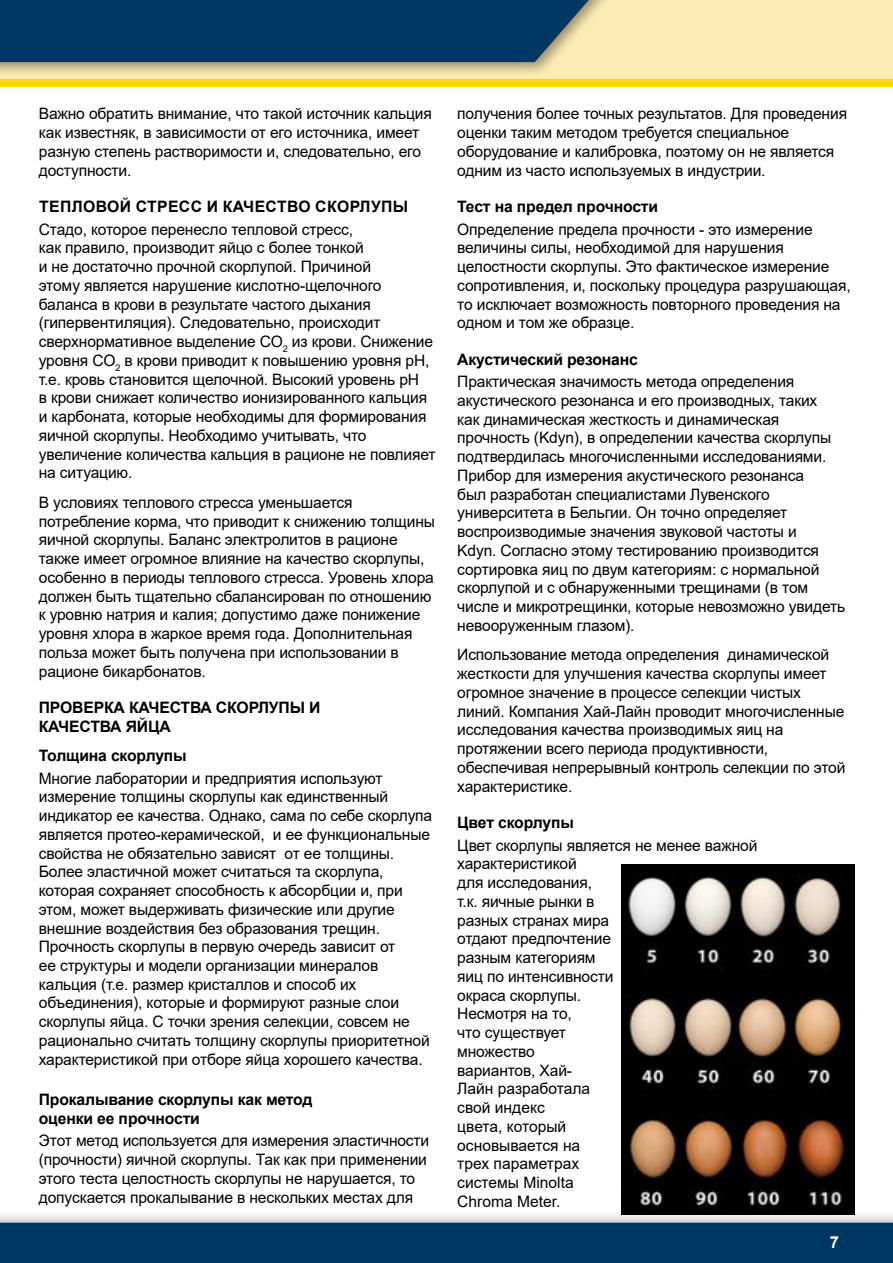
<style>
.page{position:relative;width:893px;height:1263px;background:#fff}
.page>*{position:absolute;margin:0;border:0;box-sizing:border-box;transform-origin:0 0}
.t1{font:700 16.5px "Arial";color:#fff}
.t2{font:15.75px/18.8px "Arial";letter-spacing:-.01em;color:#000}
.t3{font:700 15.75px/18.8px "Arial";letter-spacing:-.01em;color:#000}
.t4{font:700 15.75px "Arial";letter-spacing:.025em;color:#000}
</style>
<div class="page">
<div style="left:0;top:1209px;width:893px;height:54px;background:#000;opacity:.4"></div>
<div style="left:0;top:1223px;width:893px;height:40px;background:#003764"></div>
<div style="left:0;top:0;width:893px;height:84px;background:#fdebb6"></div>
<div style="left:0;top:79px;width:893px;height:8px;background:#fdd600"></div>
<div style="left:0;top:0;width:614px;height:77px;background:#000;opacity:.4"></div>
<div style="left:0;top:0;width:600px;height:62px;background:#003764"></div>
<img style="left:621px;top:864px;width:233px;height:350px">
<p class="t2" style="left:39px;top:104px;width:395px">Важно обратить внимание, что такой источник кальция как известняк, в зависимости от его источника, имеет разную степень растворимости и, следовательно, его доступности.</p>
<p class="t4" style="left:39px;top:195px;width:371px">ТЕПЛОВОЙ СТРЕСС И КАЧЕСТВО СКОРЛУПЫ</p>
<p class="t2" style="left:39px;top:220px;width:398px">Стадо, которое перенесло тепловой стресс,<br>как правило, производит яйцо с более тонкой<br>и не достаточно прочной скорлупой. Причиной<br>этому является нарушение кислотно-щелочного баланса в крови в результате частого дыхания (гипервентиляция). Следовательно, происходит сверхнормативное выделение CO<sub>2</sub> из крови. Снижение уровня CO<sub>2</sub> в крови приводит к повышению уровня pH, т.е. кровь становится щелочной. Высокий уровень pH<br>в крови снижает количество ионизированного кальция и карбоната, которые необходимы для формирования яичной скорлупы. Необходимо учитывать, что увеличение количества кальция в рационе не повлияет на ситуацию.</p>
<p class="t2" style="left:39px;top:493px;width:398px">В условиях теплового стресса уменьшается потребление корма, что приводит к снижению толщины яичной скорлупы. Баланс электролитов в рационе также имеет огромное влияние на качество скорлупы, особенно в периоды теплового стресса. Уровень хлора должен быть тщательно сбалансирован по отношению к уровню натрия и калия; допустимо даже понижение уровня хлора в жаркое время года. Дополнительная польза может быть получена при использовании в рационе бикарбонатов.</p>
<p class="t3" style="left:39px;top:698px;width:283px">ПРОВЕРКА КАЧЕСТВА СКОРЛУПЫ И<br>КАЧЕСТВА ЯЙЦА</p>
<p class="t3" style="left:39px;top:746px;width:149px">Толщина скорлупы</p>
<p class="t2" style="left:39px;top:768px;width:395px">Многие лаборатории и предприятия используют измерение толщины скорлупы как единственный индикатор ее качества. Однако, сама по себе скорлупа является протео-керамической, и ее функциональные свойства не обязательно зависят от ее толщины.<br>Более эластичной может считаться та скорлупа, которая сохраняет способность к абсорбции и, при этом, может выдерживать физические или другие внешние воздействия без образования трещин.<br>Прочность скорлупы в первую очередь зависит от<br>ее структуры и модели организации минералов кальция (т.е. размер кристаллов и способ их объединения), которые и формируют разные слои скорлупы яйца. С точки зрения селекции, совсем не рационально считать толщину скорлупы приоритетной характеристикой при отборе яйца хорошего качества.</p>
<p class="t3" style="left:39px;top:1090px;width:275px">Прокалывание скорлупы как метод оценки ее прочности</p>
<p class="t2" style="left:39px;top:1131px;width:392px">Этот метод используется для измерения эластичности (прочности) яичной скорлупы. Так как при применении этого теста целостность скорлупы не нарушается, то допускается прокалывание в нескольких местах для</p>
<p class="t2" style="left:457px;top:104px;width:391px">получения более точных результатов. Для проведения оценки таким методом требуется специальное оборудование и калибровка, поэтому он не является одним из часто используемых в индустрии.</p>
<p class="t3" style="left:457px;top:197px;width:202px">Тест на предел прочности</p>
<p class="t2" style="left:457px;top:220px;width:395px">Определение предела прочности - это измерение величины силы, необходимой для нарушения целостности скорлупы. Это фактическое измерение сопротивления, и, поскольку процедура разрушающая, то исключает возможность повторного проведения на одном и том же образце.</p>
<p class="t3" style="left:457px;top:350px;width:182px">Акустический резонанс</p>
<p class="t2" style="left:457px;top:372px;width:389px">Практическая значимость метода определения акустического резонанса и его производных, таких<br>как динамическая жесткость и динамическая прочность (Kdyn), в определении качества скорлупы подтвердилась многочисленными исследованиями.<br>Прибор для измерения акустического резонанса<br>был разработан специалистами Лувенского университета в Бельгии. Он точно определяет воспроизводимые значения звуковой частоты и<br>Kdyn. Согласно этому тестированию производится сортировка яиц по двум категориям: с нормальной скорлупой и с обнаруженными трещинами (в том числе и микротрещинки, которые невозможно увидеть невооруженным глазом).</p>
<p class="t2" style="left:457px;top:645px;width:390px">Использование метода определения динамической жесткости для улучшения качества скорлупы имеет огромное значение в процессе селекции чистых линий. Компания Хай-Лайн проводит многочисленные исследования качества производимых яиц на протяжении всего периода продуктивности, обеспечивая непрерывный контроль селекции по этой характеристике.</p>
<p class="t3" style="left:457px;top:813px;width:118px">Цвет скорлупы</p>
<p class="t2" style="left:457px;top:836px;width:302px">Цвет скорлупы является не менее важной характеристикой<br>для исследования,<br>т.к. яичные рынки в<br>разных странах мира<br>отдают предпочтение<br>разным категориям<br>яиц по интенсивности<br>окраса скорлупы.<br>Несмотря на то,<br>что существует<br>множество<br>вариантов, Хай-<br>Лайн разработала<br>свой индекс<br>цвета, который<br>основывается на<br>трех параметрах<br>системы Minolta<br>Chroma Meter.</p>
<p class="t1" style="left:830px;top:1230px;width:11px">7</p>
</div>
